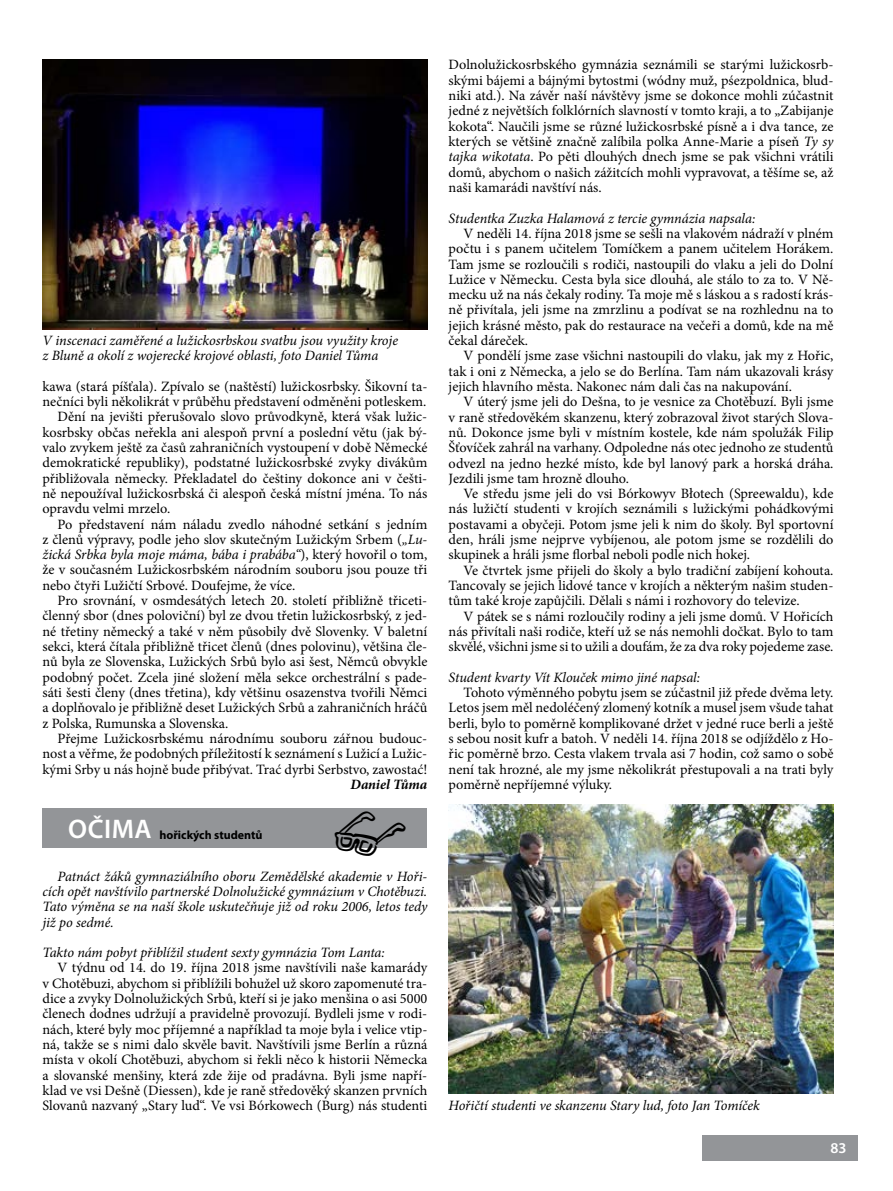
<style>
.page{position:relative;width:893px;height:1191px;background:#fff}
.page>*{position:absolute;margin:0;border:0;box-sizing:border-box;transform-origin:0 0}
.t1{font:44.4px "Df Diversities Let Plain";color:#000}
.t2{font:600 27px "Myriad Pro";color:#fff}
.t3{font:600 15px "Myriad Pro";color:#fff}
.t4{font:14.25px/15.3px "Minion Pro";color:#000;text-align:justify}
.t5{font:italic 14.25px/15.3px "Minion Pro";letter-spacing:-.005em;color:#000;text-align:justify}
.t6{font:italic 700 14.25px "Minion Pro";letter-spacing:-.005em;color:#000}
.t7{font:700 12px "Myriad Pro";color:#000}
.s1{font-style:italic}
.s2{font-style:normal}
</style>
<div class="page">
<div style="left:703px;top:1135px;width:155px;height:26px;background:#939598"></div>
<div style="left:43px;top:808px;width:384px;height:39px;background:#939598"></div>
<img style="left:43px;top:60px;width:384px;height:269px">
<img style="left:449px;top:804px;width:384px;height:289px">
<p class="t5" style="left:43px;top:332px;width:357px">V inscenaci zaměřené a lužickosrbskou svatbu jsou využity kroje z Bluně a okolí z wojerecké krojové oblasti, foto Daniel Tůma</p>
<p class="t4" style="left:43px;top:378px;width:386px">kawa (stará píšťala). Zpívalo se (naštěstí) lužickosrbsky. Šikovní ta-</p>
<p class="t4" style="left:43px;top:394px;width:385px">nečníci byli několikrát v průběhu představení odměněni potleskem.</p>
<p class="t4" style="left:58px;top:409px;width:371px">Dění na jevišti přerušovalo slovo průvodkyně, která však lužic-</p>
<p class="t4" style="left:43px;top:424px;width:386px">kosrbsky občas neřekla ani alespoň první a poslední větu (jak bý-</p>
<p class="t4" style="left:43px;top:440px;width:386px">valo zvykem ještě za časů zahraničních vystoupení v době Německé</p>
<p class="t4" style="left:43px;top:455px;width:386px">demokratické republiky), podstatné lužickosrbské zvyky divákům</p>
<p class="t4" style="left:43px;top:470px;width:386px">přibližovala německy. Překladatel do češtiny dokonce ani v češti-</p>
<p class="t4" style="left:43px;top:486px;width:386px">ně nepoužíval lužickosrbská či alespoň česká místní jména. To nás</p>
<p class="t4" style="left:43px;top:501px;width:129px">opravdu velmi mrzelo.</p>
<p class="t4" style="left:58px;top:516px;width:371px">Po představení nám náladu zvedlo náhodné setkání s jedním</p>
<p class="t4" style="left:43px;top:532px;width:386px">z členů výpravy, podle jeho slov skutečným Lužickým Srbem (<span class="s1">„Lu-</span></p>
<p class="t5" style="left:43px;top:547px;width:386px">žická Srbka byla moje máma, bába i prabába“<span class="s2">), který hovořil o tom,</span></p>
<p class="t4" style="left:43px;top:562px;width:386px">že v současném Lužickosrbském národním souboru jsou pouze tři</p>
<p class="t4" style="left:43px;top:577px;width:254px">nebo čtyři Lužičtí Srbové. Doufejme, že více.</p>
<p class="t4" style="left:58px;top:593px;width:371px">Pro srovnání, v osmdesátých letech 20. století přibližně třiceti-</p>
<p class="t4" style="left:43px;top:608px;width:386px">členný sbor (dnes poloviční) byl ze dvou třetin lužickosrbský, z jed-</p>
<p class="t4" style="left:43px;top:623px;width:386px">né třetiny německý a také v něm působily dvě Slovenky. V baletní</p>
<p class="t4" style="left:43px;top:639px;width:386px">sekci, která čítala přibližně třicet členů (dnes polovinu), většina čle-</p>
<p class="t4" style="left:43px;top:654px;width:386px">nů byla ze Slovenska, Lužických Srbů bylo asi šest, Němců obvykle</p>
<p class="t4" style="left:43px;top:669px;width:386px">podobný počet. Zcela jiné složení měla sekce orchestrální s pade-</p>
<p class="t4" style="left:43px;top:685px;width:386px">sáti šesti členy (dnes třetina), kdy většinu osazenstva tvořili Němci</p>
<p class="t4" style="left:43px;top:700px;width:386px">a doplňovalo je přibližně deset Lužických Srbů a zahraničních hráčů</p>
<p class="t4" style="left:43px;top:715px;width:187px">z Polska, Rumunska a Slovenska.</p>
<p class="t4" style="left:58px;top:730px;width:371px">Přejme Lužickosrbskému národnímu souboru zářnou budouc-</p>
<p class="t4" style="left:43px;top:746px;width:386px">nost a věřme, že podobných příležitostí k seznámení s Lužicí a Lužic-</p>
<p class="t4" style="left:43px;top:761px;width:386px">kými Srby u nás hojně bude přibývat. Trać dyrbi Serbstvo, zawostać!</p>
<p class="t6" style="left:351px;top:774px;width:78px">Daniel Tůma</p>
<h2 class="t2" style="left:68px;top:812px;width:52px">OČIMA</h2>
<p class="t7" style="left:159px;top:827px;width:105px">hořických studentů</p>
<h1 class="t1" style="left:333px;top:811px;width:76px">D</h1>
<p class="t5" style="left:43px;top:868px;width:386px;text-indent:15px">Patnáct žáků gymnaziálního oboru Zemědělské akademie v Hoři&shy;cích opět navštívilo partnerské Dolnolužické gymnázium v Chotěbuzi.<br>Tato výměna se na naší škole uskutečňuje již od roku 2006, letos tedy již po sedmé.</p>
<p class="t5" style="left:43px;top:945px;width:344px">Takto nám pobyt přiblížil student sexty gymnázia Tom Lanta:</p>
<p class="t4" style="left:43px;top:960px;width:386px;text-indent:15px">V týdnu od 14. do 19. října 2018 jsme navštívili naše kamarády v Chotěbuzi, abychom si přiblížili bohužel už skoro zapomenuté tra&shy;dice a zvyky Dolnolužických Srbů, kteří si je jako menšina o asi 5000 členech dodnes udržují a pravidelně provozují. Bydleli jsme v rodi&shy;nách, které byly moc příjemné a například ta moje byla i velice vtip&shy;ná, takže se s nimi dalo skvěle bavit. Navštívili jsme Berlín a různá místa v okolí Chotěbuzi, abychom si řekli něco k historii Německa a slovanské menšiny, která zde žije od pradávna. Byli jsme napří&shy;klad ve vsi Dešně (Diessen), kde je raně středověký skanzen prvních Slovanů nazvaný „Stary lud“. Ve vsi Bórkowech (Burg) nás studenti</p>
<p class="t4" style="left:449px;top:57px;width:386px">Dolnolužickosrbského gymnázia seznámili se starými lužickosrb&shy;skými bájemi a bájnými bytostmi (wódny muž, pśezpoldnica, blud&shy;niki atd.). Na závěr naší návštěvy jsme se dokonce mohli zúčastnit jedné z největších folklórních slavností v tomto kraji, a to „Zabijanje kokota“. Naučili jsme se různé lužickosrbské písně a i dva tance, ze kterých se většině značně zalíbila polka Anne-Marie a píseň <span class="s1">Ty sy tajka wikotata</span>. Po pěti dlouhých dnech jsme se pak všichni vrátili domů, abychom o našich zážitcích mohli vypravovat, a těšíme se, až naši kamarádi navštíví nás.</p>
<p class="t5" style="left:449px;top:210px;width:308px">Studentka Zuzka Halamová z tercie gymnázia napsala:</p>
<p class="t4" style="left:449px;top:226px;width:386px;text-indent:15px">V neděli 14. října 2018 jsme se sešli na vlakovém nádraží v plném počtu i s panem učitelem Tomíčkem a panem učitelem Horákem.<br>Tam jsme se rozloučili s rodiči, nastoupili do vlaku a jeli do Dolní Lužice v Německu. Cesta byla sice dlouhá, ale stálo to za to. V Ně&shy;mecku už na nás čekaly rodiny. Ta moje mě s láskou a s radostí krás&shy;ně přivítala, jeli jsme na zmrzlinu a podívat se na rozhlednu na to jejich krásné město, pak do restaurace na večeři a domů, kde na mě čekal dáreček.</p>
<p class="t4" style="left:449px;top:348px;width:386px;text-indent:15px">V pondělí jsme zase všichni nastoupili do vlaku, jak my z Hořic, tak i oni z Německa, a jelo se do Berlína. Tam nám ukazovali krásy jejich hlavního města. Nakonec nám dali čas na nakupování.</p>
<p class="t4" style="left:449px;top:394px;width:386px;text-indent:15px">V úterý jsme jeli do Dešna, to je vesnice za Chotěbuzí. Byli jsme v raně středověkém skanzenu, který zobrazoval život starých Slova&shy;nů. Dokonce jsme byli v místním kostele, kde nám spolužák Filip Šťovíček zahrál na varhany. Odpoledne nás otec jednoho ze studentů odvezl na jedno hezké místo, kde byl lanový park a horská dráha.<br>Jezdili jsme tam hrozně dlouho.</p>
<p class="t4" style="left:449px;top:486px;width:386px;text-indent:15px">Ve středu jsme jeli do vsi Bórkowyv Błotech (Spreewaldu), kde nás lužičtí studenti v krojích seznámili s lužickými pohádkovými postavami a obyčeji. Potom jsme jeli k nim do školy. Byl sportovní den, hráli jsme nejprve vybíjenou, ale potom jsme se rozdělili do skupinek a hráli jsme florbal neboli podle nich hokej.</p>
<p class="t4" style="left:449px;top:562px;width:386px;text-indent:15px">Ve čtvrtek jsme přijeli do školy a bylo tradiční zabíjení kohouta.<br>Tancovaly se jejich lidové tance v krojích a některým našim studen&shy;tům také kroje zapůjčili. Dělali s námi i rozhovory do televize.</p>
<p class="t4" style="left:449px;top:608px;width:386px;text-indent:15px">V pátek se s námi rozloučily rodiny a jeli jsme domů. V Hořicích nás přivítali naši rodiče, kteří už se nás nemohli dočkat. Bylo to tam skvělé, všichni jsme si to užili a doufám, že za dva roky pojedeme zase.</p>
<p class="t5" style="left:449px;top:669px;width:253px">Student kvarty Vít Klouček mimo jiné napsal:</p>
<p class="t4" style="left:449px;top:685px;width:386px;text-indent:15px">Tohoto výměnného pobytu jsem se zúčastnil již přede dvěma lety.<br>Letos jsem měl nedoléčený zlomený kotník a musel jsem všude tahat berli, bylo to poměrně komplikované držet v jedné ruce berli a ještě s sebou nosit kufr a batoh. V neděli 14. října 2018 se odjíždělo z Ho&shy;řic poměrně brzo. Cesta vlakem trvala asi 7 hodin, což samo o sobě není tak hrozné, ale my jsme několikrát přestupovali a na trati byly poměrně nepříjemné výluky.</p>
<p class="t5" style="left:449px;top:1097px;width:313px">Hořičtí studenti ve skanzenu Stary lud, foto Jan Tomíček</p>
<p class="t3" style="left:830px;top:1138px;width:18px">83</p>
</div>
